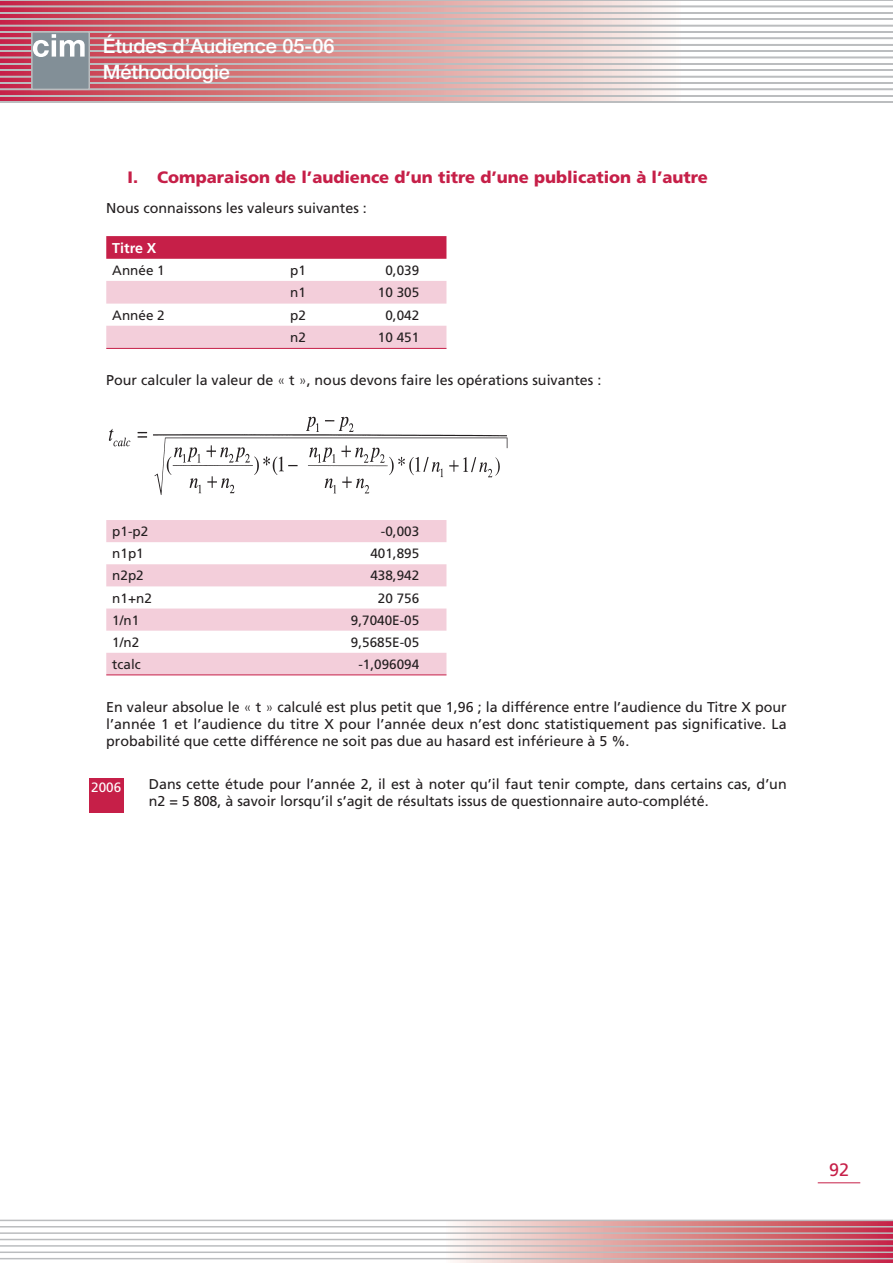
<style>
.page{position:relative;width:893px;height:1263px;background:#fff}
.page>*{position:absolute;margin:0;border:0;box-sizing:border-box;transform-origin:0 0}
.t1{font:500 19.95px/25.5px "Helvetica Neue";color:#fff}
.t2{font:18px "Frutiger";color:#c61f48}
.t3{font:900 16.5px "Frutiger";color:#c61f48}
.t4{font:14.25px/17.1px "Frutiger";color:#231f20;text-align:justify}
.t5{font:700 14.25px "Frutiger";color:#fff}
.t6{font:13.5px "Frutiger";color:#231f20}
.t7{font:13.5px "Frutiger";color:#fff}
.s1{font-family:"Univers";font-weight:300}
</style>
<div class="page">
<svg style="left:0;top:1px;width:680px;height:100px;background:#dc9699"></svg>
<svg style="left:446px;top:1221px;width:447px;height:42px;background:#dc9295"></svg>
<hr style="left:0;top:0;width:893px;height:1px;background:#bbbdbf">
<hr style="left:0;top:6px;width:893px;height:1px;background:#bbbdbf">
<hr style="left:0;top:12px;width:893px;height:2px;background:#bbbdbf">
<hr style="left:0;top:18px;width:893px;height:2px;background:#bbbdbf">
<hr style="left:0;top:25px;width:893px;height:1px;background:#bbbdbf">
<hr style="left:0;top:31px;width:893px;height:2px;background:#bbbdbf">
<hr style="left:0;top:38px;width:893px;height:1px;background:#bbbdbf">
<hr style="left:0;top:44px;width:893px;height:1px;background:#bbbdbf">
<hr style="left:0;top:50px;width:893px;height:2px;background:#bbbdbf">
<hr style="left:0;top:57px;width:893px;height:1px;background:#bbbdbf">
<hr style="left:0;top:63px;width:893px;height:2px;background:#bbbdbf">
<hr style="left:0;top:69px;width:893px;height:2px;background:#bbbdbf">
<hr style="left:0;top:76px;width:893px;height:1px;background:#bbbdbf">
<hr style="left:0;top:82px;width:893px;height:2px;background:#bbbdbf">
<hr style="left:0;top:89px;width:893px;height:1px;background:#bbbdbf">
<hr style="left:0;top:95px;width:893px;height:2px;background:#bbbdbf">
<hr style="left:0;top:101px;width:893px;height:2px;background:#bbbdbf">
<hr style="left:0;top:1220px;width:893px;height:1px;background:#bbbdbf">
<hr style="left:0;top:1226px;width:893px;height:2px;background:#bbbdbf">
<hr style="left:0;top:1232px;width:893px;height:2px;background:#bbbdbf">
<hr style="left:0;top:1239px;width:893px;height:1px;background:#bbbdbf">
<hr style="left:0;top:1245px;width:893px;height:2px;background:#bbbdbf">
<hr style="left:0;top:1252px;width:893px;height:1px;background:#bbbdbf">
<hr style="left:0;top:1258px;width:893px;height:1px;background:#bbbdbf">
<div style="left:32px;top:32px;width:57px;height:57px;background:#828f97"></div>
<svg style="left:34px;top:34px;width:51px;height:23px"></svg>
<div style="left:31px;top:31px;width:59px;height:59px;border:2px solid #bbbdbf"></div>
<hr style="left:818px;top:1183px;width:42px;height:1px;background:#c61f48">
<svg style="left:106px;top:236px;width:340px;height:23px;background:#c6224a"></svg>
<svg style="left:106px;top:281px;width:340px;height:67px"></svg>
<hr style="left:106px;top:348px;width:227px;height:1px;background:#c61f48">
<hr style="left:333px;top:348px;width:113px;height:1px;background:#c61f48">
<img style="left:108px;top:416px;width:400px;height:79px">
<svg style="left:106px;top:520px;width:340px;height:155px;fill:#f3ceda"></svg>
<hr style="left:106px;top:675px;width:170px;height:1px;background:#c61f48">
<hr style="left:276px;top:675px;width:170px;height:1px;background:#c61f48">
<div style="left:89px;top:779px;width:34px;height:34px;background:#c61f48"></div>
<h1 class="t1" style="left:103px;top:35px;width:233px">Études d’Audience 05-06<br>Méthodologie</h1>
<p class="t3" style="left:128px;top:171px;width:582px">I. Comparaison de l’audience d’un titre d’une publication à l’autre</p>
<p class="t4" style="left:106px;top:201px;width:262px">Nous connaissons les valeurs suivantes :</p>
<p class="t5" style="left:112px;top:242px;width:46px">Titre X</p>
<p class="t6" style="left:112px;top:265px;width:54px">Année 1</p>
<p class="t6" style="left:290px;top:265px;width:17px">p1</p>
<p class="t6" style="left:385px;top:265px;width:35px">0,039</p>
<p class="t6" style="left:290px;top:287px;width:17px">n1</p>
<p class="t6" style="left:378px;top:287px;width:43px">10 305</p>
<p class="t6" style="left:112px;top:310px;width:54px">Année 2</p>
<p class="t6" style="left:290px;top:310px;width:17px">p2</p>
<p class="t6" style="left:385px;top:310px;width:35px">0,042</p>
<p class="t6" style="left:290px;top:332px;width:17px">n2</p>
<p class="t6" style="left:378px;top:332px;width:43px">10 451</p>
<p class="t4" style="left:106px;top:373px;width:496px">Pour calculer la valeur de <span class="s1">«</span> t <span class="s1">»</span>, nous devons faire les opérations suivantes :</p>
<p class="t6" style="left:112px;top:526px;width:38px">p1-p2</p>
<p class="t6" style="left:381px;top:526px;width:40px">-0,003</p>
<p class="t6" style="left:112px;top:548px;width:33px">n1p1</p>
<p class="t6" style="left:370px;top:548px;width:50px">401,895</p>
<p class="t6" style="left:112px;top:570px;width:33px">n2p2</p>
<p class="t6" style="left:370px;top:570px;width:50px">438,942</p>
<p class="t6" style="left:112px;top:592px;width:41px">n1+n2</p>
<p class="t6" style="left:378px;top:592px;width:43px">20 756</p>
<p class="t6" style="left:112px;top:615px;width:29px">1/n1</p>
<p class="t6" style="left:351px;top:615px;width:70px">9,7040E-05</p>
<p class="t6" style="left:112px;top:637px;width:29px">1/n2</p>
<p class="t6" style="left:351px;top:637px;width:70px">9,5685E-05</p>
<p class="t6" style="left:112px;top:659px;width:30px">tcalc</p>
<p class="t6" style="left:358px;top:659px;width:62px">-1,096094</p>
<p class="t4" style="left:106px;top:700px;width:682px">En valeur absolue le <span class="s1">«</span> t <span class="s1">»</span> calculé est plus petit que 1,96 ; la différence entre l’audience du Titre X pour l’année 1 et l’audience du titre X pour l’année deux n’est donc statistiquement pas significative. La probabilité que cette différence ne soit pas due au hasard est inférieure à 5 %.</p>
<p class="t4" style="left:149px;top:776px;width:639px">Dans cette étude pour l’année 2, il est à noter qu’il faut tenir compte, dans certains cas, d’un n2 = 5 808, à savoir lorsqu’il s’agit de résultats issus de questionnaire auto-complété.</p>
<p class="t7" style="left:91px;top:782px;width:32px">2006</p>
<p class="t2" style="left:829px;top:1163px;width:22px">92</p>
</div>
